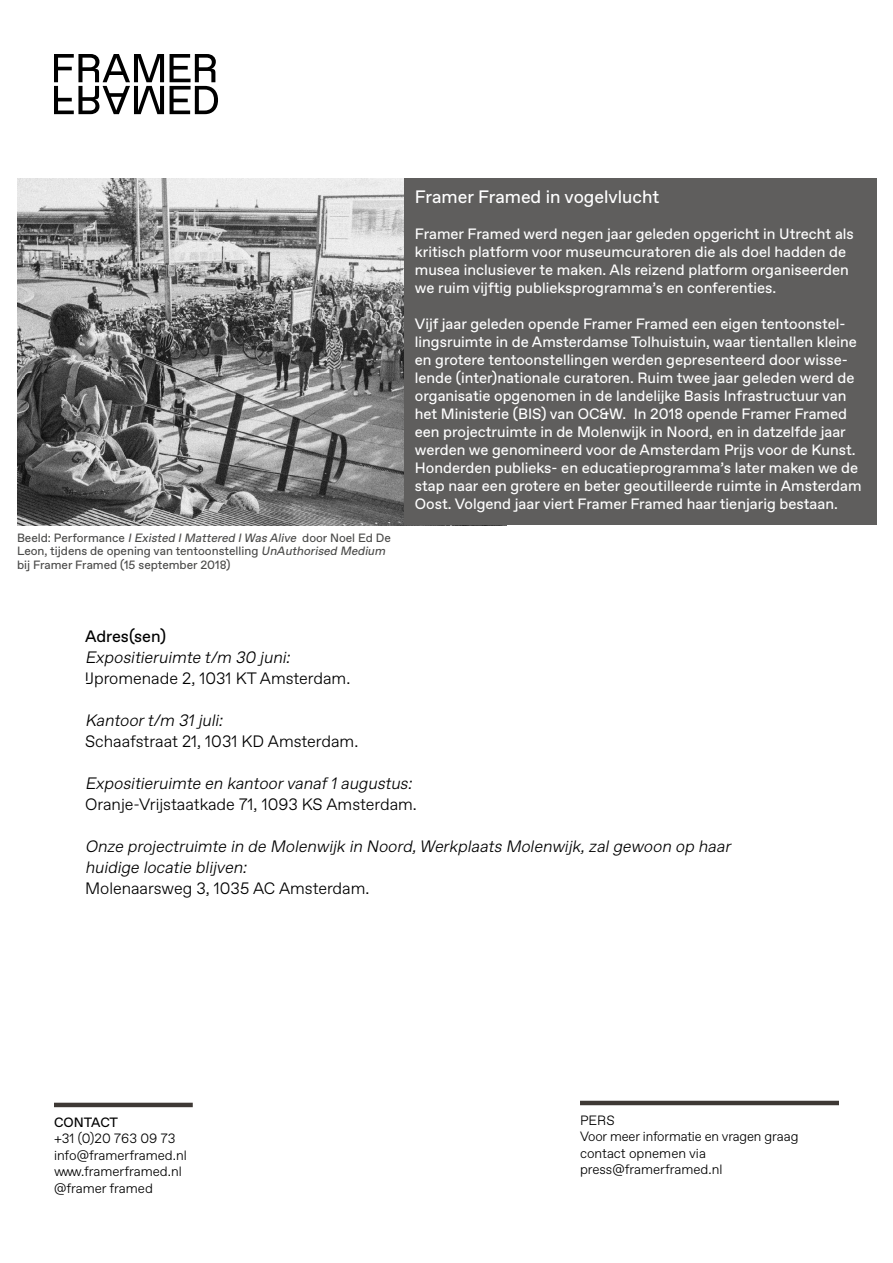
<style>
.page{position:relative;width:893px;height:1263px;background:#fff}
.page>*{position:absolute;margin:0;border:0;box-sizing:border-box;transform-origin:0 0}
.t1{font:18px "Favorit";color:#fff}
.t2{font:italic 300 16.5px/21px "Favorit";color:#000}
.t3{font:300 16.5px "Favorit";color:#000}
.t4{font:16.5px "Favorit";color:#000}
.t5{font:15px/18px "Favorit";color:#fff}
.t6{font:300 13.5px/16.5px "Favorit";color:#000}
.t7{font:13.5px "Favorit";letter-spacing:-.01em;color:#000}
.t8{font:12px/13.5px "Favorit";color:#4a4a49}
.s1{font-style:italic}
</style>
<div class="page">
<svg style="left:54px;top:54px;width:110px;height:60px"></svg>
<svg style="left:170px;top:54px;width:48px;height:60px"></svg>
<hr style="left:54px;top:1103px;width:139px;height:4px;background:#3e3935">
<hr style="left:580px;top:1101px;width:259px;height:4px;background:#3e3935">
<img style="left:17px;top:179px;width:387px;height:346px">
<div style="left:404px;top:179px;width:473px;height:346px;background:#5f5e5d"></div>
<p class="t8" style="left:17px;top:530px;width:375px">Beeld: Performance <span class="s1">IExisted IMattered IWas Alive</span> door Noel Ed De<br>Leon, tijdens de opening van tentoonstelling <span class="s1">UnAuthorised Medium </span>bij Framer Framed (15 september 2018)</p>
<p class="t1" style="left:415px;top:184px;width:246px">Framer Framed in vogelvlucht</p>
<p class="t5" style="left:415px;top:224px;width:440px">Framer Framed werd negen jaar geleden opgericht in Utrecht als kritisch platform voor museumcuratoren die als doel hadden de musea inclusiever te maken. Als reizend platform organiseerden we ruim vijftig publieksprogramma’s en conferenties.</p>
<p class="t5" style="left:415px;top:314px;width:448px">Vijf jaar geleden opende Framer Framed een eigen tentoonstel&shy;lingsruimte in de Amsterdamse Tolhuistuin, waar tientallen kleine en grotere tentoonstellingen werden gepresenteerd door wisse&shy;lende (inter)nationale curatoren. Ruim twee jaar geleden werd de organisatie opgenomen in de landelijke Basis Infrastructuur van het Ministerie (BIS) van OC&amp;W. In 2018 opende Framer Framed een projectruimte in de Molenwijk in Noord, en in datzelfde jaar werden we genomineerd voor de Amsterdam Prijs voor de Kunst.<br>Honderden publieks- en educatieprogramma’s later maken we de stap naar een grotere en beter geoutilleerde ruimte in Amsterdam Oost. Volgend jaar viert Framer Framed haar tienjarig bestaan.</p>
<p class="t4" style="left:85px;top:626px;width:83px">Adres(sen)</p>
<p class="t2" style="left:85px;top:647px;width:210px">Expositieruimte t/m 30 juni:</p>
<p class="t3" style="left:85px;top:668px;width:267px">IJpromenade 2, 1031 KT Amsterdam.</p>
<p class="t2" style="left:85px;top:710px;width:143px">Kantoort/m 31juli:</p>
<p class="t3" style="left:85px;top:731px;width:275px">Schaafstraat 21, 1031 KD Amsterdam.</p>
<p class="t2" style="left:85px;top:773px;width:332px">Expositieruimte en kantoorvanaf1augustus:</p>
<p class="t3" style="left:85px;top:794px;width:333px">Oranje-Vrijstaatkade 71, 1093 KS Amsterdam.</p>
<p class="t2" style="left:85px;top:836px;width:651px">Onze projectruimte in de Molenwijk in Noord,Werkplaats Molenwijk,zalgewoon op haar huidige locatie blijven:</p>
<p class="t3" style="left:85px;top:878px;width:286px">Molenaarsweg 3, 1035 AC Amsterdam.</p>
<p class="t7" style="left:54px;top:1113px;width:66px">CONTACT</p>
<p class="t6" style="left:54px;top:1130px;width:134px">+31 (0)20 763 09 73 info@framerframed.nl www.framerframed.nl @framer framed</p>
<p class="t6" style="left:580px;top:1111px;width:220px">PERS<br>Voor meer informatie en vragen graag contact opnemen via press@framerframed.nl</p>
</div>
